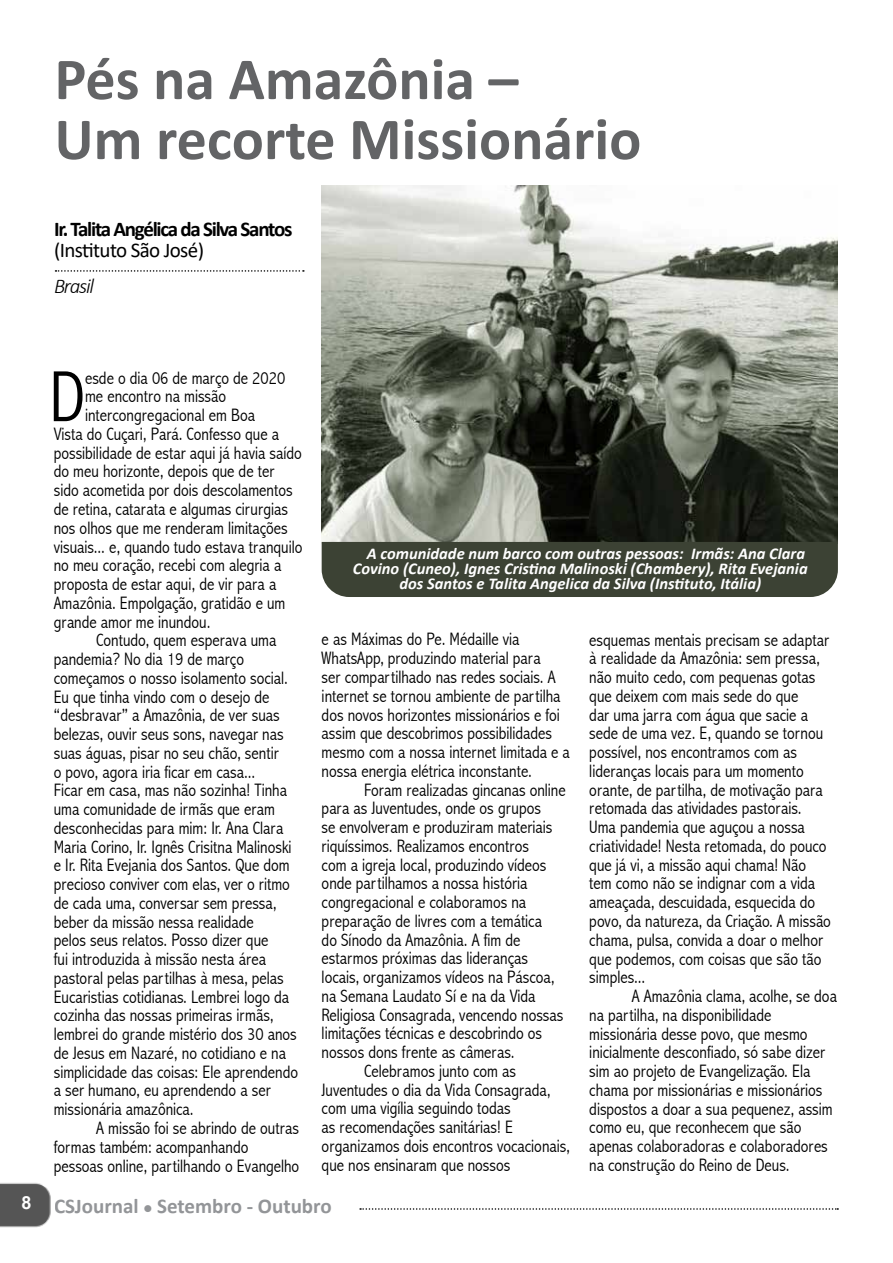
<style>
.page{position:relative;width:893px;height:1263px;background:#fff}
.page>*{position:absolute;margin:0;border:0;box-sizing:border-box;transform-origin:0 0}
.t1{font:300 condensed 73.05px "Abadi";color:#000}
.t2{font:700 60px/60px "Calibri";color:#636466}
.t3{font:700 21px "Calibri";letter-spacing:-.06em;color:#000}
.t4{font:700 21px "Calibri";color:#939598}
.t5{font:21px "Calibri";letter-spacing:-.03em;color:#000}
.t6{font:italic 300 21px "Calibri";letter-spacing:-.06em;color:#000}
.t7{font:300 condensed 18px/18.8px "Abadi";color:#000}
.t8{font:italic 700 16.5px "Calibri";color:#fff}
</style>
<div class="page">
<img style="left:0;top:1183px;width:51px;height:45px">
<svg style="left:360px;top:1208px;width:478px;height:2px"></svg>
<svg style="left:56px;top:270px;width:248px;height:2px"></svg>
<img style="left:322px;top:186px;width:516px;height:356px">
<div style="left:322px;top:542px;width:516px;height:55px;background:#3c4234"></div>
<h2 class="t2" style="left:54px;top:48px;width:588px">Pés na Amazônia –<br>Um recorte Missionário</h2>
<p class="t3" style="left:54px;top:214px;width:240px">Ir. Talita Angélica da Silva Santos</p>
<p class="t5" style="left:54px;top:235px;width:152px">(Instituto São José)</p>
<p class="t6" style="left:54px;top:273px;width:42px">Brasil</p>
<h1 class="t1" style="left:49px;top:354px;width:37px">D</h1>
<p class="t7" style="left:85px;top:368px;width:202px">esde o dia 06 de março de 2020</p>
<p class="t7" style="left:85px;top:387px;width:143px">me encontro na missão</p>
<p class="t7" style="left:85px;top:406px;width:171px">intercongregacional em Boa</p>
<p class="t7" style="left:54px;top:425px;width:227px">Vista do Cuçari, Pará. Confesso que a</p>
<p class="t7" style="left:54px;top:443px;width:250px">possibilidade de estar aqui já havia saído</p>
<p class="t7" style="left:54px;top:462px;width:222px">do meu horizonte, depois que de ter</p>
<p class="t7" style="left:54px;top:481px;width:240px">sido acometida por dois descolamentos</p>
<p class="t7" style="left:54px;top:500px;width:236px">de retina, catarata e algumas cirurgias</p>
<p class="t7" style="left:54px;top:518px;width:235px">nos olhos que me renderam limitações</p>
<p class="t7" style="left:54px;top:537px;width:250px">visuais... e, quando tudo estava tranquilo</p>
<p class="t7" style="left:54px;top:556px;width:229px">no meu coração, recebi com alegria a</p>
<p class="t7" style="left:54px;top:575px;width:224px">proposta de estar aqui, de vir para a</p>
<p class="t7" style="left:54px;top:593px;width:233px">Amazônia. Empolgação, gratidão e um</p>
<p class="t7" style="left:54px;top:612px;width:158px">grande amor me inundou.</p>
<p class="t7" style="left:96px;top:631px;width:182px">Contudo, quem esperava uma</p>
<p class="t7" style="left:54px;top:650px;width:192px">pandemia? No dia 19 de março</p>
<p class="t7" style="left:54px;top:668px;width:236px">começamos o nosso isolamento social.</p>
<p class="t7" style="left:54px;top:687px;width:217px">Eu que tinha vindo com o desejo de</p>
<p class="t7" style="left:54px;top:706px;width:228px">“desbravar” a Amazônia, de ver suas</p>
<p class="t7" style="left:54px;top:725px;width:231px">belezas, ouvir seus sons, navegar nas</p>
<p class="t7" style="left:54px;top:743px;width:226px">suas águas, pisar no seu chão, sentir</p>
<p class="t7" style="left:54px;top:762px;width:203px">o povo, agora iria ficar em casa...</p>
<p class="t7" style="left:54px;top:781px;width:235px">Ficar em casa, mas não sozinha! Tinha</p>
<p class="t7" style="left:54px;top:800px;width:223px">uma comunidade de irmãs que eram</p>
<p class="t7" style="left:54px;top:818px;width:231px">desconhecidas para mim: Ir. Ana Clara</p>
<p class="t7" style="left:54px;top:837px;width:239px">Maria Corino, Ir. Ignês Crisitna Malinoski</p>
<p class="t7" style="left:54px;top:856px;width:237px">e Ir. Rita Evejania dos Santos. Que dom</p>
<p class="t7" style="left:54px;top:875px;width:238px">precioso conviver com elas, ver o ritmo</p>
<p class="t7" style="left:54px;top:893px;width:224px">de cada uma, conversar sem pressa,</p>
<p class="t7" style="left:54px;top:912px;width:202px">beber da missão nessa realidade</p>
<p class="t7" style="left:54px;top:931px;width:216px">pelos seus relatos. Posso dizer que</p>
<p class="t7" style="left:54px;top:950px;width:214px">fui introduzida à missão nesta área</p>
<p class="t7" style="left:54px;top:968px;width:231px">pastoral pelas partilhas à mesa, pelas</p>
<p class="t7" style="left:54px;top:987px;width:237px">Eucaristias cotidianas. Lembrei logo da</p>
<p class="t7" style="left:54px;top:1006px;width:221px">cozinha das nossas primeiras irmãs,</p>
<p class="t7" style="left:54px;top:1025px;width:245px">lembrei do grande mistério dos 30 anos</p>
<p class="t7" style="left:54px;top:1043px;width:234px">de Jesus em Nazaré, no cotidiano e na</p>
<p class="t7" style="left:54px;top:1062px;width:246px">simplicidade das coisas: Ele aprendendo</p>
<p class="t7" style="left:54px;top:1081px;width:218px">a ser humano, eu aprendendo a ser</p>
<p class="t7" style="left:54px;top:1100px;width:141px">missionária amazônica.</p>
<p class="t7" style="left:96px;top:1118px;width:204px">A missão foi se abrindo de outras</p>
<p class="t7" style="left:54px;top:1137px;width:196px">formas também: acompanhando</p>
<p class="t7" style="left:54px;top:1156px;width:247px">pessoas online, partilhando o Evangelho</p>
<p class="t8" style="left:367px;top:542px;width:440px">A comunidade num barco com outras pessoas: Irmãs: Ana Clara</p>
<p class="t8" style="left:353px;top:557px;width:456px">Covino (Cuneo), Ignes Cristina Malinoski (Chambery), Rita Evejania</p>
<p class="t8" style="left:399px;top:572px;width:363px">dos Santos e Talita Angelica da Silva (Instituto, Itália)</p>
<p class="t7" style="left:322px;top:630px;width:250px">e as Máximas do Pe. Médaille via WhatsApp, produzindo material para<br>ser compartilhado nas redes sociais. A internet se tornou ambiente de partilha dos novos horizontes missionários e foi assim que descobrimos possibilidades mesmo com a nossa internet limitada e a nossa energia elétrica inconstante.</p>
<p class="t7" style="left:364px;top:780px;width:203px">Foram realizadas gincanas online</p>
<p class="t7" style="left:322px;top:799px;width:221px">para as Juventudes, onde os grupos</p>
<p class="t7" style="left:322px;top:818px;width:232px">se envolveram e produziram materiais</p>
<p class="t7" style="left:322px;top:836px;width:209px">riquíssimos. Realizamos encontros</p>
<p class="t7" style="left:322px;top:855px;width:226px">com a igreja local, produzindo vídeos</p>
<p class="t7" style="left:322px;top:874px;width:207px">onde partilhamos a nossa história</p>
<p class="t7" style="left:322px;top:893px;width:206px">congregacional e colaboramos na</p>
<p class="t7" style="left:322px;top:911px;width:222px">preparação de livres com a temática</p>
<p class="t7" style="left:322px;top:930px;width:200px">do Sínodo da Amazônia. A fim de</p>
<p class="t7" style="left:322px;top:949px;width:208px">estarmos próximas das lideranças</p>
<p class="t7" style="left:322px;top:968px;width:234px">locais, organizamos vídeos na Páscoa,</p>
<p class="t7" style="left:322px;top:986px;width:215px">na Semana Laudato Sí e na da Vida</p>
<p class="t7" style="left:322px;top:1005px;width:243px">Religiosa Consagrada, vencendo nossas</p>
<p class="t7" style="left:322px;top:1024px;width:222px">limitações técnicas e descobrindo os</p>
<p class="t7" style="left:322px;top:1043px;width:194px">nossos dons frente as câmeras.</p>
<p class="t7" style="left:364px;top:1061px;width:153px">Celebramos junto com as</p>
<p class="t7" style="left:322px;top:1080px;width:230px">Juventudes o dia da Vida Consagrada,</p>
<p class="t7" style="left:322px;top:1099px;width:191px">com uma vigília seguindo todas</p>
<p class="t7" style="left:322px;top:1118px;width:193px">as recomendações sanitárias! E</p>
<p class="t7" style="left:322px;top:1136px;width:250px">organizamos dois encontros vocacionais,</p>
<p class="t7" style="left:322px;top:1155px;width:190px">que nos ensinaram que nossos</p>
<p class="t7" style="left:589px;top:630px;width:243px">esquemas mentais precisam se adaptar à realidade da Amazônia: sem pressa, não muito cedo, com pequenas gotas que deixem com mais sede do que<br>dar uma jarra com água que sacie a sede de uma vez. E, quando se tornou possível, nos encontramos com as lideranças locais para um momento orante, de partilha, de motivação para retomada das atividades pastorais.<br>Uma pandemia que aguçou a nossa criatividade! Nesta retomada, do pouco que já vi, a missão aqui chama! Não tem como não se indignar com a vida ameaçada, descuidada, esquecida do povo, da natureza, da Criação. A missão chama, pulsa, convida a doar o melhor que podemos, com coisas que são tão simples...</p>
<p class="t7" style="left:589px;top:987px;width:249px;text-indent:43px">A Amazônia clama, acolhe, se doa na partilha, na disponibilidade missionária desse povo, que mesmo inicialmente desconfiado, só sabe dizer sim ao projeto de Evangelização. Ela chama por missionárias e missionários dispostos a doar a sua pequenez, assim como eu, que reconhecem que são apenas colaboradoras e colaboradores na construção do Reino de Deus.</p>
<p class="t4" style="left:22px;top:1191px;width:312px"><sup>8</sup> CSJournal ● Setembro - Outubro</p>
</div>
